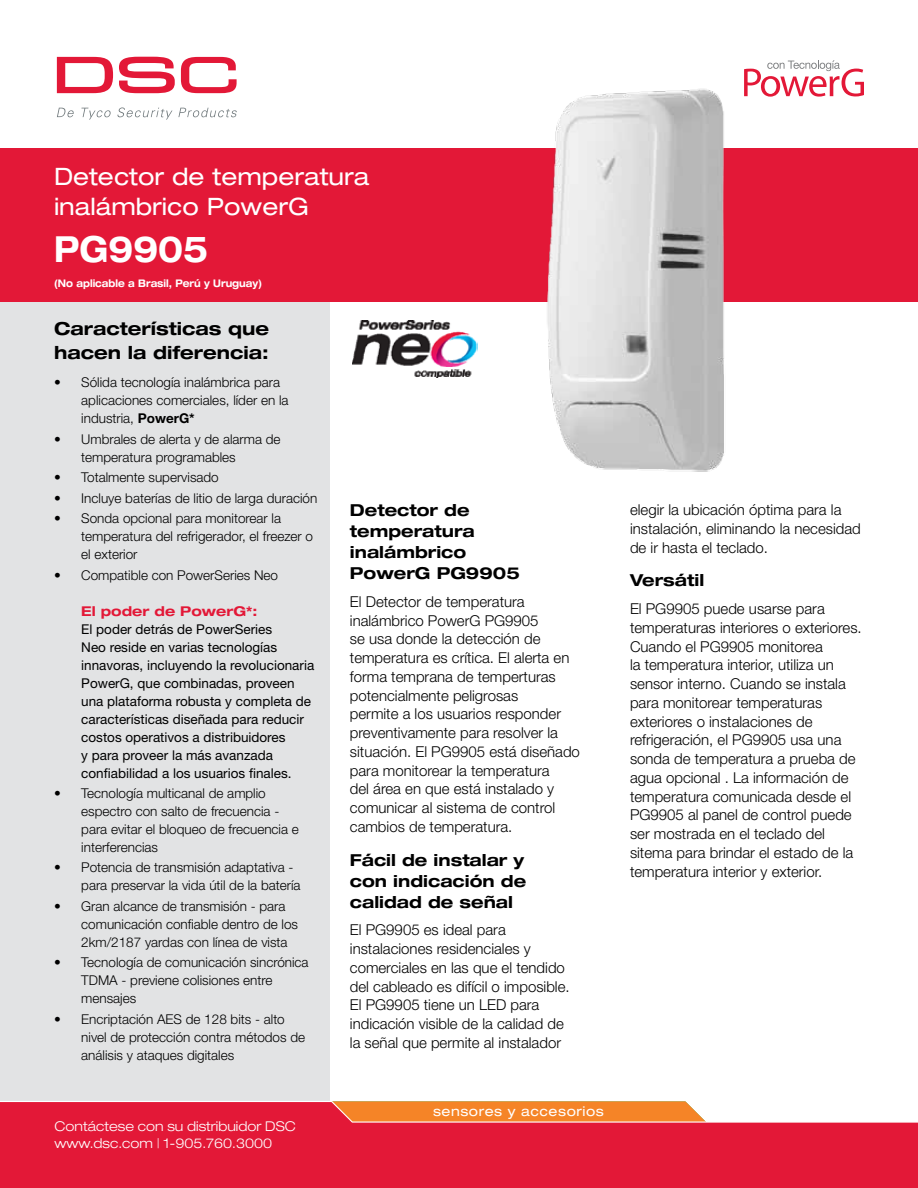
<style>
.page{position:relative;width:918px;height:1188px;background:#fff}
.page>*{position:absolute;margin:0;border:0;box-sizing:border-box;transform-origin:0 0}
.t1{font:700 expanded 36px "Helvetica Neue LT Std";color:#fff;scale:.85 1}
.t2{font:expanded 24px/30px "Helvetica Neue LT Std";color:#fff}
.t3{font:700 expanded 18px/24px "Helvetica Neue LT Std";color:#000}
.t4{font:700 expanded 16.5px/21px "Helvetica Neue LT Std";color:#000}
.t5{font:300 15px/18.8px "Helvetica Neue LT Pro";color:#000}
.t6{font:300 13.5px/18px "Helvetica Neue LT Std";color:#000}
.t7{font:13.5px/18px "Helvetica Neue LT Std";color:#000}
.t8{font:300 expanded 13.5px/16.5px "Helvetica Neue LT Std";color:#fff}
.t9{font:expanded 13.5px "Helvetica Neue LT Std";letter-spacing:.04em;color:#fff}
.t10{font:700 expanded 13.5px "Helvetica Neue LT Std";color:#e31837}
.t11{font:500 expanded 13.5px "Helvetica Neue LT Std";letter-spacing:.04em;color:#fff}
.t12{font:700 expanded 10.5px "Helvetica Neue LT Std";color:#fff;scale:.85 1}
.s1{font-weight:700}
</style>
<div class="page">
<div style="left:0;top:162px;width:329px;height:1026px;background:#e2e3e4"></div>
<div style="left:0;top:148px;width:918px;height:154px;background:#e31837"></div>
<svg style="left:0;top:1100px;width:918px;height:88px;background:#e63445"></svg>
<svg style="left:57px;top:57px;width:56px;height:36px"></svg>
<svg style="left:119px;top:57px;width:56px;height:36px"></svg>
<svg style="left:181px;top:57px;width:56px;height:36px"></svg>
<svg style="left:57px;top:108px;width:17px;height:9px"></svg>
<svg style="left:81px;top:108px;width:30px;height:12px"></svg>
<svg style="left:117px;top:107px;width:55px;height:13px"></svg>
<svg style="left:178px;top:108px;width:59px;height:9px"></svg>
<img style="left:547px;top:88px;width:177px;height:384px">
<img style="left:352px;top:321px;width:126px;height:57px">
<svg style="left:744px;top:60px;width:120px;height:37px"></svg>
<h2 class="t2" style="left:54px;top:161px;width:317px">Detector de temperatura inalámbrico PowerG</h2>
<h1 class="t1" style="left:54px;top:226px;width:183px">PG9905</h1>
<p class="t12" style="left:54px;top:276px;width:246px">(No aplicable a Brasil, Perú y Uruguay)</p>
<p class="t3" style="left:54px;top:316px;width:216px">Características que hacen la diferencia:</p>
<p class="t6" style="left:81px;top:373px;width:209px;text-indent:-27px">• Sólida tecnología inalámbrica para aplicaciones comerciales, líder en la industria, <span class="s1">PowerG*</span></p>
<p class="t6" style="left:81px;top:430px;width:201px;text-indent:-27px">• Umbrales de alerta y de alarma de temperatura programables</p>
<p class="t6" style="left:54px;top:468px;width:166px">• Totalmente supervisado</p>
<p class="t6" style="left:54px;top:489px;width:265px">• Incluye baterías de litio de larga duración</p>
<p class="t6" style="left:81px;top:509px;width:233px;text-indent:-27px">• Sonda opcional para monitorear la temperatura del refrigerador, el freezer o el exterior</p>
<p class="t6" style="left:54px;top:566px;width:225px">• Compatible con PowerSeries Neo</p>
<p class="t10" style="left:81px;top:602px;width:178px">El poder de PowerG*:</p>
<p class="t7" style="left:81px;top:620px;width:235px">El poder detrás de PowerSeries<br>Neo reside en varias tecnologías innavoras, incluyendo la revolucionaria PowerG, que combinadas, proveen una plataforma robusta y completa de características diseñada para reducir costos operativos a distribuidores<br>y para proveer la más avanzada confiabilidad a los usuarios finales.</p>
<p class="t6" style="left:81px;top:784px;width:219px;text-indent:-27px">• Tecnología multicanal de amplio espectro con salto de frecuencia - para evitar el bloqueo de frecuencia e interferencias</p>
<p class="t6" style="left:81px;top:858px;width:221px;text-indent:-27px">• Potencia de transmisión adaptativa - para preservar la vida útil de la batería</p>
<p class="t6" style="left:81px;top:897px;width:218px;text-indent:-27px">• Gran alcance de transmisión - para comunicación confiable dentro de los<br>2km/2187 yardas con línea de vista</p>
<p class="t6" style="left:81px;top:953px;width:229px;text-indent:-27px">• Tecnología de comunicación sincrónica<br>TDMA - previene colisiones entre mensajes</p>
<p class="t6" style="left:81px;top:1010px;width:225px;text-indent:-27px">• Encriptación AES de 128 bits - alto nivel de protección contra métodos de análisis y ataques digitales</p>
<p class="t8" style="left:55px;top:1118px;width:243px">Contáctese con su distribuidor DSC www.dsc.com | 1-905.760.3000</p>
<p class="t4" style="left:350px;top:499px;width:171px">Detector de temperatura inalámbrico<br>PowerG PG9905</p>
<p class="t5" style="left:350px;top:592px;width:232px">El Detector de temperatura inalámbrico PowerG PG9905<br>se usa donde la detección de temperatura es crítica. El alerta en forma temprana de temperturas potencialmente peligrosas<br>permite a los usuarios responder preventivamente para resolver la situación. El PG9905 está diseñado para monitorear la temperatura<br>del área en que está instalado y comunicar al sistema de control cambios de temperatura.</p>
<p class="t4" style="left:350px;top:849px;width:178px;text-align:justify">Fácil de instalar y con indicación de calidad de señal</p>
<p class="t5" style="left:350px;top:920px;width:221px">El PG9905 es ideal para instalaciones residenciales y comerciales en las que el tendido del cableado es difícil o imposible.<br>El PG9905 tiene un LED para indicación visible de la calidad de la señal que permite al instalador</p>
<p class="t11" style="left:452px;top:1102px;width:134px">communications</p>
<p class="t9" style="left:433px;top:1103px;width:172px">sensores y accesorios</p>
<p class="t5" style="left:630px;top:500px;width:232px">elegir la ubicación óptima para la instalación, eliminando la necesidad de ir hasta el teclado.</p>
<p class="t4" style="left:630px;top:569px;width:76px">Versátil</p>
<p class="t5" style="left:630px;top:599px;width:233px">El PG9905 puede usarse para temperaturas interiores o exteriores.<br>Cuando el PG9905 monitorea<br>la temperatura interior, utiliza un sensor interno. Cuando se instala para monitorear temperaturas exteriores o instalaciones de refrigeración, el PG9905 usa una sonda de temperatura a prueba de agua opcional . La información de temperatura comunicada desde el<br>PG9905 al panel de control puede ser mostrada en el teclado del sitema para brindar el estado de la temperatura interior y exterior.</p>
</div>
